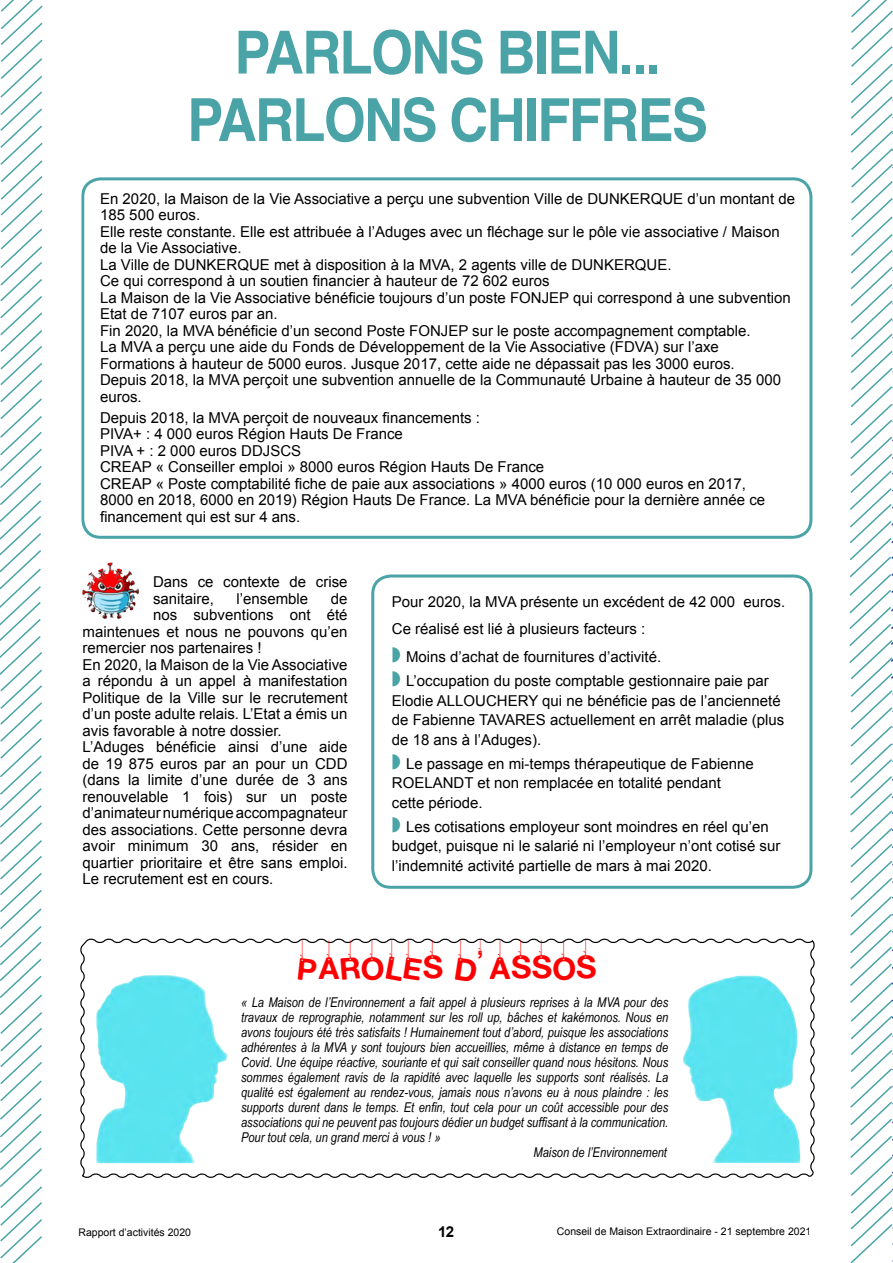
<style>
.page{position:relative;width:893px;height:1263px;background:#fff}
.page>*{position:absolute;margin:0;border:0;box-sizing:border-box;transform-origin:0 0}
.t1{font:700 59.4px/67.5px "Helvetica";letter-spacing:-.03em;color:#49a3a7;text-align:center;scale:.91 1}
.t2{font:36px "Hanging Letters";letter-spacing:.05em;color:#fd0002}
.t3{font:15px/16.5px "Arial";color:#000}
.t4{font:700 15px "Arial";color:#000}
.t5{font:italic 13.5px "Arial Narrow";color:#000}
.t6{font:10.5px "Arial";color:#000}
</style>
<div class="page">
<svg style="left:0;top:0;width:43px;height:1263px"></svg>
<svg style="left:809px;top:185px;width:4px;height:696px"></svg>
<div style="left:81px;top:177px;width:731px;height:362px;border:3px solid #49a3a7;border-radius:18px"></div>
<img style="left:82px;top:563px;width:53px;height:56px">
<div style="left:371px;top:574px;width:441px;height:315px;border:3px solid #49a3a7;border-radius:18px"></div>
<svg style="left:80px;top:938px;width:735px;height:240px"></svg>
<img style="left:96px;top:974px;width:132px;height:189px">
<img style="left:680px;top:975px;width:121px;height:188px">
<svg style="left:849px;top:0;width:44px;height:1263px"></svg>
<h1 class="t1" style="left:187px;top:20px;width:574px">PARLONS BIEN...<br>PARLONS CHIFFRES</h1>
<p class="t3" style="left:100px;top:190px;width:696px">En 2020, la Maison de la Vie Associative a perçu une subvention Ville de DUNKERQUE d’un montant de 185 500 euros.<br>Elle reste constante. Elle est attribuée à l’Aduges avec un fléchage sur le pôle vie associative / Maison de la Vie Associative.<br>La Ville de DUNKERQUE met à disposition à la MVA, 2 agents ville de DUNKERQUE.<br>Ce qui correspond à un soutien financier à hauteur de 72 602 euros<br>La Maison de la Vie Associative bénéficie toujours d’un poste FONJEP qui correspond à une subvention Etat de 7107 euros par an.<br>Fin 2020, la MVA bénéficie d’un second Poste FONJEP sur le poste accompagnement comptable.<br>La MVA a perçu une aide du Fonds de Développement de la Vie Associative (FDVA) sur l’axe Formations à hauteur de 5000 euros. Jusque 2017, cette aide ne dépassait pas les 3000 euros.<br>Depuis 2018, la MVA perçoit une subvention annuelle de la Communauté Urbaine à hauteur de 35 000 euros.</p>
<p class="t3" style="left:100px;top:409px;width:667px">Depuis 2018, la MVA perçoit de nouveaux financements :<br>PIVA+ : 4 000 euros Région Hauts De France<br>PIVA + : 2 000 euros DDJSCS<br>CREAP « Conseiller emploi » 8000 euros Région Hauts De France<br>CREAP « Poste comptabilité fiche de paie aux associations » 4000 euros (10 000 euros en 2017, 8000 en 2018, 6000 en 2019) Région Hauts De France. La MVA bénéficie pour la dernière année ce financement qui est sur 4 ans.</p>
<p class="t3" style="left:153px;top:574px;width:196px">Dans ce contexte de crise sanitaire,</p>
<p class="t3" style="left:237px;top:590px;width:73px">l’ensemble</p>
<p class="t3" style="left:331px;top:590px;width:18px">de</p>
<p class="t3" style="left:153px;top:607px;width:196px">nos subventions ont été</p>
<p class="t3" style="left:83px;top:623px;width:267px">maintenues et nous ne pouvons qu’en</p>
<p class="t3" style="left:83px;top:640px;width:181px">remercier nos partenaires !</p>
<p class="t3" style="left:83px;top:656px;width:267px">En 2020, la Maison de la Vie Associative</p>
<p class="t3" style="left:83px;top:673px;width:267px">a répondu à un appel à manifestation</p>
<p class="t3" style="left:83px;top:689px;width:267px">Politique de la Ville sur le recrutement</p>
<p class="t3" style="left:83px;top:706px;width:267px">d’un poste adulte relais. L’Etat a émis un</p>
<p class="t3" style="left:83px;top:722px;width:201px">avis favorable à notre dossier.</p>
<p class="t3" style="left:83px;top:739px;width:267px">L’Aduges bénéficie ainsi d’une aide</p>
<p class="t3" style="left:83px;top:755px;width:267px">de 19 875 euros par an pour un CDD</p>
<p class="t3" style="left:83px;top:772px;width:267px">(dans la limite d’une durée de 3 ans</p>
<p class="t3" style="left:83px;top:788px;width:267px">renouvelable 1 fois) sur un poste</p>
<p class="t3" style="left:83px;top:805px;width:267px">d’animateur numérique accompagnateur</p>
<p class="t3" style="left:83px;top:821px;width:267px">des associations. Cette personne devra</p>
<p class="t3" style="left:83px;top:838px;width:267px">avoir minimum 30 ans, résider en</p>
<p class="t3" style="left:83px;top:854px;width:267px">quartier prioritaire et être sans emploi.</p>
<p class="t3" style="left:83px;top:871px;width:192px">Le recrutement est en cours.</p>
<p class="t3" style="left:392px;top:588px;width:395px;line-height:27px">Pour 2020, la MVA présente un excédent de 42 000 euros.<br>Ce réalisé est lié à plusieurs facteurs :</p>
<p class="t3" style="left:406px;top:645px;width:364px;line-height:24px">Moins d’achat de fournitures d’activité.<br>L’occupation du poste comptable gestionnaire paie par</p>
<p class="t3" style="left:392px;top:691px;width:394px;line-height:19.5px">Elodie ALLOUCHERY qui ne bénéficie pas de l’ancienneté de Fabienne TAVARES actuellement en arrêt maladie (plus de 18 ans à l’Aduges).</p>
<p class="t3" style="left:392px;top:754px;width:363px;line-height:19.5px;text-indent:14px">Le passage en mi-temps thérapeutique de Fabienne<br>ROELANDT et non remplacée en totalité pendant cette période.</p>
<p class="t3" style="left:392px;top:817px;width:390px;line-height:19.5px;text-indent:14px">Les cotisations employeur sont moindres en réel qu’en budget, puisque ni le salarié ni l’employeur n’ont cotisé sur l’indemnité activité partielle de mars à mai 2020.</p>
<h2 class="t2" style="left:299px;top:939px;width:299px">PAROLES D’ASSOS</h2>
<p class="t5" style="left:241px;top:992px;width:429px">« La Maison de l’Environnement a fait appel à plusieurs reprises à la MVA pour des</p>
<p class="t5" style="left:241px;top:1007px;width:429px">travaux de reprographie, notamment sur les roll up, bâches et kakémonos. Nous en</p>
<p class="t5" style="left:241px;top:1022px;width:429px">avons toujours été très satisfaits ! Humainement tout d’abord, puisque les associations</p>
<p class="t5" style="left:241px;top:1037px;width:429px">adhérentes à la MVA y sont toujours bien accueillies, même à distance en temps de</p>
<p class="t5" style="left:241px;top:1052px;width:429px">Covid. Une équipe réactive, souriante et qui sait conseiller quand nous hésitons. Nous</p>
<p class="t5" style="left:241px;top:1067px;width:429px">sommes également ravis de la rapidité avec laquelle les supports sont réalisés. La</p>
<p class="t5" style="left:241px;top:1082px;width:429px">qualité est également au rendez-vous, jamais nous n’avons eu à nous plaindre : les</p>
<p class="t5" style="left:241px;top:1097px;width:429px">supports durent dans le temps. Et enfin, tout cela pour un coût accessible pour des</p>
<p class="t5" style="left:241px;top:1112px;width:429px">associations qui ne peuvent pas toujours dédier un budget suffisant à la communication.</p>
<p class="t5" style="left:241px;top:1127px;width:201px">Pour tout cela, un grand merci à vous ! »</p>
<p class="t5" style="left:533px;top:1142px;width:135px">Maison de l’Environnement</p>
<p class="t6" style="left:79px;top:1225px;width:114px">Rapport d’activités 2020</p>
<p class="t4" style="left:438px;top:1221px;width:18px">12</p>
<p class="t6" style="left:557px;top:1224px;width:256px">Conseil de Maison Extraordinaire - 21 septembre 2021</p>
</div>
